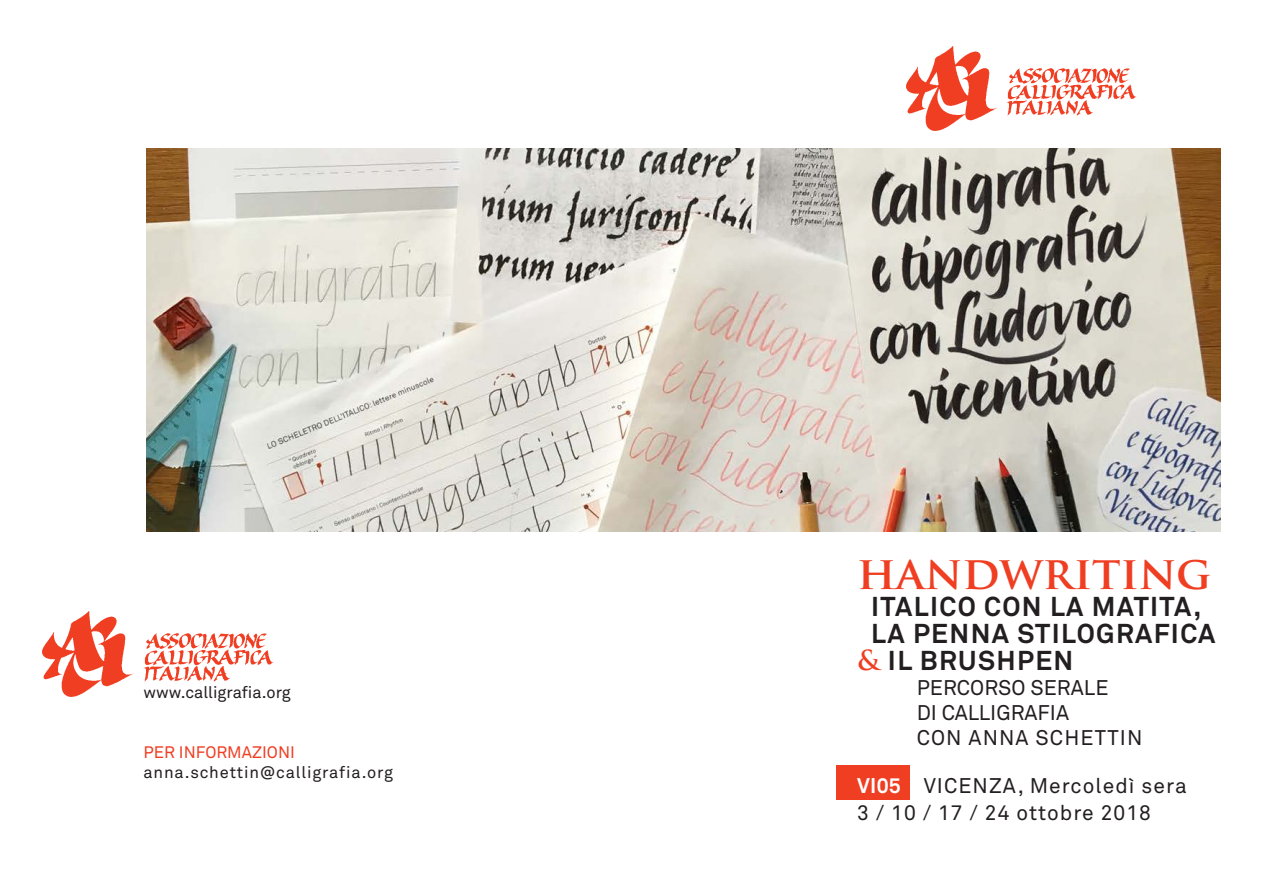
<style>
.page{position:relative;width:1263px;height:893px;background:#fff}
.page>*{position:absolute;margin:0;border:0;box-sizing:border-box;transform-origin:0 0}
.t1{font:700 45px "Trajan Pro";color:#ef3e22}
.t2{font:700 27px/27px "Akkurat";letter-spacing:.05em;color:#231f20}
.t3{font:21px "Akkurat";letter-spacing:.05em;color:#231f20}
.t4{font:21px "Akkurat";color:#231f20}
.t5{font:16.5px "Akkurat";letter-spacing:.05em;color:#231f20}
.t6{font:16.5px "Akkurat";color:#231f20}
.t7{font:16.5px "Akkurat";color:#ef3e22}
.s1{font-family:"Trajan Pro";color:#ef3e22}
.s2{font-weight:700;color:#fff}
</style>
<div class="page">
<img style="left:42px;top:611px;width:92px;height:86px">
<img style="left:144px;top:633px;width:129px;height:49px">
<img style="left:906px;top:46px;width:91px;height:85px">
<img style="left:1006px;top:68px;width:131px;height:48px">
<div style="left:836px;top:765px;width:74px;height:35px;background:#ef3e22"></div>
<img style="left:147px;top:149px;width:1073px;height:382px">
<p class="t6" style="left:144px;top:683px;width:149px">www.calligrafia.org</p>
<p class="t7" style="left:144px;top:742px;width:153px">PER INFORMAZIONI</p>
<p class="t5" style="left:144px;top:762px;width:251px">anna.schettin@calligrafia.org</p>
<p class="t1" style="left:857px;top:544px;width:356px">HANDWRITING</p>
<p class="t2" style="left:871px;top:593px;width:332px">ITALICO CON LA MATITA,</p>
<p class="t2" style="left:857px;top:620px;width:360px;text-indent:14px">LA PENNA STILOGRAFICA <span class="s1">&amp;</span> IL BRUSHPEN</p>
<p class="t4" style="left:917px;top:675px;width:193px">PERCORSO SERALE</p>
<p class="t4" style="left:917px;top:700px;width:154px">DI CALLIGRAFIA</p>
<p class="t3" style="left:917px;top:726px;width:227px">CON ANNA SCHETTIN</p>
<p class="t3" style="left:857px;top:774px;width:331px"><span class="s2">VI05</span> VICENZA, Mercoledì sera</p>
<p class="t3" style="left:857px;top:801px;width:295px">3 / 10 / 17 / 24 ottobre 2018</p>
</div>
